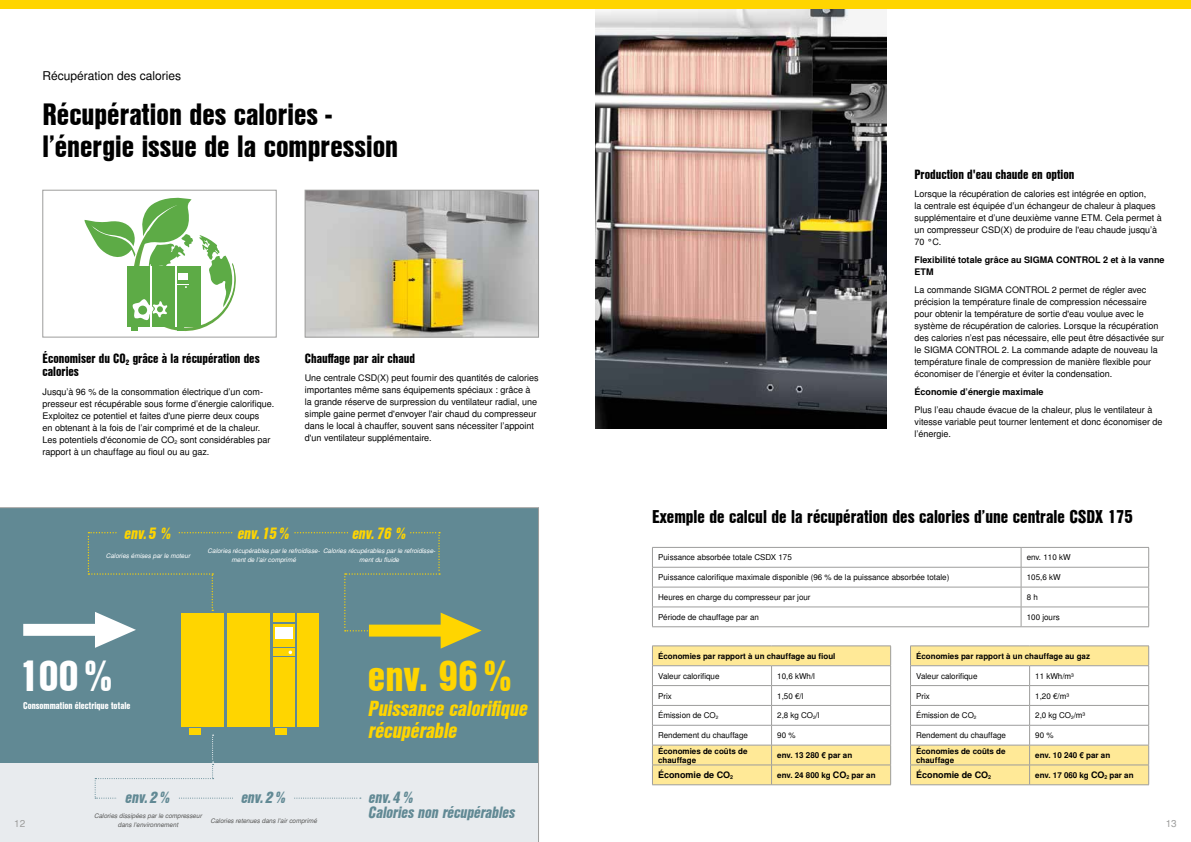
<style>
.page{position:relative;width:1191px;height:842px;background:#fff}
.page>*{position:absolute;margin:0;border:0;box-sizing:border-box;transform-origin:0 0}
.t1{font:42.4px "Nimbus San L Bla Con";color:#ffd500}
.t2{font:42.4px "Nimbus San L Bla Con";color:#fff}
.t3{font:30px/32px "Nimbus San L Bla Con";color:#000}
.t4{font:21.2px/22.3px "Nimbus San L Bla Con Ita";color:#ffd500}
.t5{font:18px "Nimbus San L Bla Con";color:#000}
.t6{font:15.9px "Nimbus San L Bla Con Ita";color:#618994}
.t7{font:15.9px "Nimbus San L Bla Con Ita";color:#ffd500}
.t8{font:13px/13px "Nimbus San L Bla Con";color:#000}
.t9{font:12px "Nimbus San L";color:#000}
.t10{font:10px "Nimbus San L";color:#9d9d9c}
.t11{font:9.5px "Nimbus San L Bla Con";color:#fff}
.t12{font:9px/12px "Nimbus San L";color:#000}
.t13{font:700 9px/12px "Nimbus San L";color:#000}
.t14{font:8px "Nimbus San L";color:#000}
.t15{font:700 8px/9px "Nimbus San L";color:#000}
.t16{font:italic 6.4px/8.5px "Nimbus San L";color:#fff;text-align:center}
.t17{font:italic 6.4px/8.5px "Nimbus San L";color:#575756;text-align:center}
.s1{font-size:9px}
</style>
<div class="page">
<img style="left:307px;top:192px;width:230px;height:143px">
<div style="left:305px;top:190px;width:234px;height:147px;border:1px solid #9d9d9c"></div>
<img style="left:595px;top:9px;width:291px;height:420px">
<svg style="left:84px;top:197px;width:152px;height:134px"></svg>
<div style="left:43px;top:190px;width:233px;height:147px;border:1px solid #9d9d9c"></div>
<svg style="left:0;top:507px;width:539px;height:335px;background:#90a89c"></svg>
<div style="left:0;top:0;width:1191px;height:9px;background:#ffd500"></div>
<svg style="left:652px;top:547px;width:497px;height:79px"></svg>
<hr style="left:652px;top:626px;width:369px;height:1px;background:#9d9d9c">
<hr style="left:1021px;top:626px;width:128px;height:1px;background:#9d9d9c">
<svg style="left:652px;top:646px;width:497px;height:138px"></svg>
<hr style="left:652px;top:784px;width:119px;height:1px;background:#9d9d9c">
<hr style="left:771px;top:784px;width:120px;height:1px;background:#9d9d9c">
<hr style="left:910px;top:784px;width:119px;height:1px;background:#9d9d9c">
<hr style="left:1029px;top:784px;width:120px;height:1px;background:#9d9d9c">
<h3 class="t9" style="left:43px;top:69px;width:140px">Récupération des calories</h3>
<h2 class="t3" style="left:43px;top:97px;width:357px">Récupération des calories - l’énergie issue de la compression</h2>
<h3 class="t8" style="left:43px;top:351px;width:219px">Économiser du CO<sub>2</sub> grâce à la récupération des calories</h3>
<p class="t12" style="left:43px;top:386px;width:233px">Jusqu’à 96 % de la consommation électrique d’un com&shy;presseur est récupérable sous forme d’énergie calorifique.<br>Exploitez ce potentiel et faites d'une pierre deux coups<br>en obtenant à la fois de l’air comprimé et de la chaleur.<br>Les potentiels d'économie de CO<sub>2</sub> sont considérables par rapport à un chauffage au fioul ou au gaz.</p>
<h3 class="t8" style="left:305px;top:351px;width:112px">Chauffage par air chaud</h3>
<p class="t12" style="left:305px;top:372px;width:235px">Une centrale CSD(X) peut fournir des quantités de calories importantes même sans équipements spéciaux : grâce à la grande réserve de surpression du ventilateur radial, une simple gaine permet d'envoyer l'air chaud du compresseur dans le local à chauffer, souvent sans nécessiter l’appoint d'un ventilateur supplémentaire.</p>
<h3 class="t7" style="left:125px;top:521px;width:48px">env. 5 %</h3>
<h3 class="t7" style="left:238px;top:521px;width:54px">env. 15 %</h3>
<h3 class="t7" style="left:352px;top:521px;width:56px">env. 76 %</h3>
<p class="t16" style="left:106px;top:551px;width:86px">Calories émises par le moteur</p>
<p class="t16" style="left:323px;top:547px;width:114px">Calories récupérables par le refroidisse&shy;ment du fluide</p>
<p class="t16" style="left:208px;top:547px;width:114px">Calories récupérables par le refroidisse&shy;ment de l’air comprimé</p>
<h1 class="t2" style="left:19px;top:644px;width:95px">100 %</h1>
<h1 class="t1" style="left:368px;top:644px;width:146px">env. 96 %</h1>
<p class="t11" style="left:23px;top:699px;width:109px">Consommation électrique totale</p>
<h3 class="t4" style="left:369px;top:696px;width:161px">Puissance calorifique récupérable</h3>
<h3 class="t6" style="left:126px;top:785px;width:46px">env. 2 %</h3>
<h3 class="t6" style="left:241px;top:785px;width:46px">env. 2 %</h3>
<h3 class="t6" style="left:369px;top:785px;width:46px">env. 4 %</h3>
<h3 class="t8" style="left:914px;top:167px;width:161px">Production d'eau chaude en option</h3>
<p class="t12" style="left:914px;top:188px;width:249px">Lorsque la récupération de calories est intégrée en option,<br>la centrale est équipée d’un échangeur de chaleur à plaques supplémentaire et d’une deuxième vanne ETM. Cela permet à un compresseur CSD(X) de produire de l'eau chaude jusqu’à 70 °C.</p>
<p class="t13" style="left:914px;top:254px;width:251px">Flexibilité totale grâce au SIGMA CONTROL 2 et à la vanne<br>ETM</p>
<p class="t12" style="left:914px;top:284px;width:251px">La commande SIGMA CONTROL 2 permet de régler avec précision la température finale de compression nécessaire pour obtenir la température de sortie d'eau voulue avec le système de récupération de calories. Lorsque la récupération des calories n’est pas nécessaire, elle peut être désactivée sur le SIGMA CONTROL 2. La commande adapte de nouveau la température finale de compression de manière flexible pour économiser de l’énergie et éviter la condensation.</p>
<p class="t13" style="left:914px;top:386px;width:131px">Économie d’énergie maximale</p>
<p class="t12" style="left:914px;top:404px;width:250px">Plus l’eau chaude évacue de la chaleur, plus le ventilateur à vitesse variable peut tourner lentement et donc économiser de l’énergie.</p>
<h3 class="t5" style="left:652px;top:503px;width:482px">Exemple de calcul de la récupération des calories d’une centrale CSDX 175</h3>
<p class="t14" style="left:658px;top:553px;width:135px">Puissance absorbée totale CSDX 175</p>
<p class="t14" style="left:1026px;top:553px;width:45px">env. 110 kW</p>
<p class="t14" style="left:658px;top:573px;width:293px">Puissance calorifique maximale disponible (96 % de la puissance absorbée totale)</p>
<p class="t14" style="left:1026px;top:573px;width:35px">105,6 kW</p>
<p class="t14" style="left:658px;top:592px;width:154px">Heures en charge du compresseur par jour</p>
<p class="t14" style="left:1026px;top:592px;width:13px">8 h</p>
<p class="t14" style="left:658px;top:612px;width:102px">Période de chauffage par an</p>
<p class="t14" style="left:1026px;top:612px;width:34px">100 jours</p>
<p class="t15" style="left:658px;top:652px;width:179px">Économies par rapport à un chauffage au fioul</p>
<p class="t15" style="left:916px;top:652px;width:175px">Économies par rapport à un chauffage au gaz</p>
<p class="t14" style="left:658px;top:671px;width:63px">Valeur calorifique</p>
<p class="t14" style="left:777px;top:671px;width:39px">10,6 kWh/l</p>
<p class="t14" style="left:916px;top:671px;width:63px">Valeur calorifique</p>
<p class="t14" style="left:1035px;top:671px;width:40px">11 kWh/m³</p>
<p class="t14" style="left:658px;top:691px;width:15px">Prix</p>
<p class="t14" style="left:777px;top:691px;width:28px">1,50 €/l</p>
<p class="t14" style="left:916px;top:691px;width:15px">Prix</p>
<p class="t14" style="left:1035px;top:691px;width:35px">1,20 €/m³</p>
<p class="t14" style="left:658px;top:711px;width:62px">Émission de CO<sub>2</sub></p>
<p class="t14" style="left:777px;top:711px;width:44px">2,8 kg CO<sub>2</sub>/l</p>
<p class="t14" style="left:916px;top:711px;width:62px">Émission de CO<sub>2</sub></p>
<p class="t14" style="left:1035px;top:711px;width:52px">2,0 kg CO<sub>2</sub>/m³</p>
<p class="t14" style="left:658px;top:731px;width:91px">Rendement du chauffage</p>
<p class="t14" style="left:777px;top:731px;width:20px">90 %</p>
<p class="t14" style="left:916px;top:731px;width:91px">Rendement du chauffage</p>
<p class="t14" style="left:1035px;top:731px;width:20px">90 %</p>
<p class="t15" style="left:658px;top:747px;width:91px">Économies de coûts de chauffage</p>
<p class="t15" style="left:777px;top:751px;width:76px">env. 13 280 € par an</p>
<p class="t15" style="left:916px;top:747px;width:91px">Économies de coûts de chauffage</p>
<p class="t15" style="left:1035px;top:751px;width:76px">env. 10 240 € par an</p>
<p class="t13" style="left:658px;top:770px;width:76px">Économie de CO<sub>2</sub></p>
<p class="t15" style="left:777px;top:771px;width:100px">env. 24 800 kg <span class="s1">CO</span><sub>2</sub> par an</p>
<p class="t13" style="left:916px;top:770px;width:76px">Économie de CO<sub>2</sub></p>
<p class="t15" style="left:1035px;top:771px;width:100px">env. 17 060 kg <span class="s1">CO</span><sub>2</sub> par an</p>
<h3 class="t6" style="left:369px;top:801px;width:148px">Calories non récupérables</h3>
<p class="t17" style="left:94px;top:812px;width:109px">Calories dissipées par le compresseur dans l’environnement</p>
<p class="t17" style="left:210px;top:816px;width:108px">Calories retenues dans l’air comprimé</p>
<p class="t10" style="left:14px;top:817px;width:13px">12</p>
<p class="t10" style="left:1165px;top:817px;width:13px">13</p>
</div>
